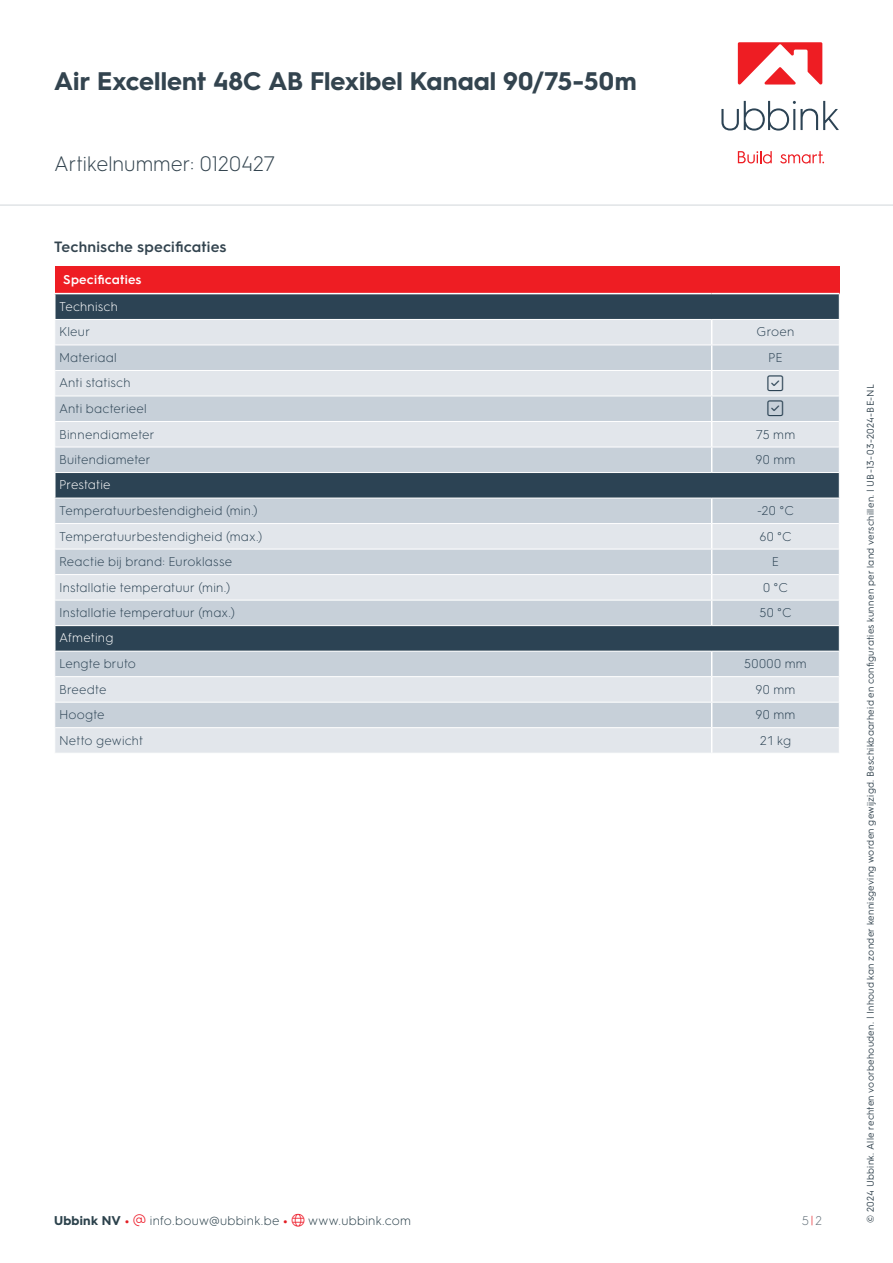
<style>
.page{position:relative;width:893px;height:1263px;background:#fff}
.page>*{position:absolute;margin:0;border:0;box-sizing:border-box;transform-origin:0 0}
.t1{font:700 25.5px "HGS3";letter-spacing:.005em;color:#33444f}
.t2{font:300 21px "HGS3";color:#33444f}
.t3{font:300 18px "Font Awesome 6 Pro";color:#2c4354}
.t4{font:600 15px "HGS3";letter-spacing:.01em;color:#33444f}
.t5{font:300 12.75px "HGS3";letter-spacing:.015em;color:#2c4354}
.t6{font:300 12.75px "HGS3";letter-spacing:.02em;color:#2c424c}
.t7{font:300 12.75px "HGS3";letter-spacing:.01em;color:#fff}
.t8{font:600 12.75px "HGS3";letter-spacing:.015em;color:#fff}
.t9{font:300 12.75px "HGS3";color:#66737c}
.t10{font:9.75px "HGS3";letter-spacing:.03em;color:#33444f}
.s1{font-weight:700}
.s2{font-weight:700;color:#e31e25}
.s3{color:#ee1f2d}
.s4{color:#e31e25}
</style>
<div class="page">
<div style="left:55px;top:266px;width:784px;height:28px;background:#ee1d23"></div>
<svg style="left:56px;top:294px;width:783px;height:25px;background:#2f4656"></svg>
<div style="left:55px;top:320px;width:784px;height:433px;background:#e2e6eb"></div>
<svg style="left:55px;top:345px;width:784px;height:382px;background:#bbc5cd"></svg>
<hr style="left:54px;top:293px;width:658px;height:1px;background:#fff">
<hr style="left:712px;top:293px;width:127px;height:1px;background:#fff">
<hr style="left:55px;top:344px;width:657px;height:1px;background:#fff">
<hr style="left:712px;top:344px;width:127px;height:1px;background:#fff">
<hr style="left:55px;top:370px;width:657px;height:1px;background:#fff">
<hr style="left:712px;top:370px;width:127px;height:1px;background:#fff">
<hr style="left:55px;top:396px;width:657px;height:1px;background:#fff">
<hr style="left:712px;top:396px;width:127px;height:1px;background:#fff">
<hr style="left:55px;top:421px;width:657px;height:1px;background:#fff">
<hr style="left:712px;top:421px;width:127px;height:1px;background:#fff">
<hr style="left:55px;top:447px;width:657px;height:1px;background:#fff">
<hr style="left:712px;top:447px;width:127px;height:1px;background:#fff">
<svg style="left:711px;top:320px;width:1px;height:152px"></svg>
<hr style="left:54px;top:472px;width:658px;height:1px;background:#fff">
<hr style="left:712px;top:472px;width:128px;height:1px;background:#fff">
<hr style="left:54px;top:473px;width:2px;height:25px;background:#fff">
<hr style="left:54px;top:498px;width:658px;height:1px;background:#fff">
<hr style="left:712px;top:498px;width:128px;height:1px;background:#fff">
<hr style="left:55px;top:523px;width:657px;height:1px;background:#fff">
<hr style="left:712px;top:523px;width:127px;height:1px;background:#fff">
<hr style="left:55px;top:549px;width:657px;height:1px;background:#fff">
<hr style="left:712px;top:549px;width:127px;height:1px;background:#fff">
<hr style="left:55px;top:574px;width:657px;height:1px;background:#fff">
<hr style="left:712px;top:574px;width:127px;height:1px;background:#fff">
<hr style="left:55px;top:600px;width:657px;height:1px;background:#fff">
<hr style="left:712px;top:600px;width:127px;height:1px;background:#fff">
<svg style="left:711px;top:498px;width:1px;height:127px"></svg>
<hr style="left:54px;top:625px;width:658px;height:1px;background:#fff">
<hr style="left:712px;top:625px;width:128px;height:1px;background:#fff">
<hr style="left:54px;top:626px;width:2px;height:25px;background:#fff">
<hr style="left:54px;top:651px;width:658px;height:1px;background:#fff">
<hr style="left:712px;top:651px;width:128px;height:1px;background:#fff">
<hr style="left:55px;top:676px;width:657px;height:1px;background:#fff">
<hr style="left:712px;top:676px;width:127px;height:1px;background:#fff">
<hr style="left:55px;top:702px;width:657px;height:1px;background:#fff">
<hr style="left:712px;top:702px;width:127px;height:1px;background:#fff">
<hr style="left:55px;top:727px;width:657px;height:1px;background:#fff">
<hr style="left:712px;top:727px;width:127px;height:1px;background:#fff">
<svg style="left:711px;top:651px;width:1px;height:102px"></svg>
<svg style="left:839px;top:294px;width:1px;height:357px"></svg>
<hr style="left:0;top:204px;width:893px;height:2px;background:#e1e4e6">
<svg style="left:721px;top:101px;width:118px;height:30px"></svg>
<svg style="left:738px;top:151px;width:34px;height:13px"></svg>
<svg style="left:780px;top:151px;width:44px;height:13px"></svg>
<svg style="left:738px;top:42px;width:84px;height:43px"></svg>
<svg style="left:768px;top:375px;width:15px;height:16px"></svg>
<svg style="left:768px;top:400px;width:15px;height:16px"></svg>
<h1 class="t1" style="left:54px;top:63px;width:584px">Air Excellent 48C AB Flexibel Kanaal 90/75-50m</h1>
<h2 class="t2" style="left:54px;top:150px;width:223px">Artikelnummer: 0120427</h2>
<p class="t4" style="left:54px;top:236px;width:174px">Technische specificaties</p>
<p class="t8" style="left:63px;top:270px;width:80px">Specificaties</p>
<p class="t7" style="left:59px;top:297px;width:60px">Technisch</p>
<p class="t5" style="left:59px;top:323px;width:33px">Kleur</p>
<p class="t5" style="left:757px;top:323px;width:39px">Groen</p>
<p class="t5" style="left:59px;top:349px;width:59px">Materiaal</p>
<p class="t5" style="left:768px;top:349px;width:16px">PE</p>
<p class="t5" style="left:59px;top:374px;width:73px">Anti statisch</p>
<h3 class="t3" style="left:768px;top:374px;width:17px">▲❑◆</h3>
<p class="t5" style="left:59px;top:400px;width:89px">Anti bacterieel</p>
<h3 class="t3" style="left:768px;top:399px;width:17px">▲❑◆</h3>
<p class="t5" style="left:59px;top:425px;width:97px">Binnendiameter</p>
<p class="t5" style="left:756px;top:425px;width:41px">75 mm</p>
<p class="t5" style="left:59px;top:451px;width:93px">Buitendiameter</p>
<p class="t5" style="left:755px;top:451px;width:42px">90 mm</p>
<p class="t7" style="left:59px;top:476px;width:53px">Prestatie</p>
<p class="t5" style="left:59px;top:502px;width:200px">Temperatuurbestendigheid (min.)</p>
<p class="t5" style="left:757px;top:502px;width:38px">-20 °C</p>
<p class="t5" style="left:59px;top:527px;width:205px">Temperatuurbestendigheid (max.)</p>
<p class="t5" style="left:759px;top:527px;width:34px">60 °C</p>
<p class="t5" style="left:59px;top:553px;width:175px">Reactie bij brand: Euroklasse</p>
<p class="t5" style="left:772px;top:553px;width:9px">E</p>
<p class="t5" style="left:59px;top:578px;width:173px">Installatie temperatuur (min.)</p>
<p class="t5" style="left:763px;top:578px;width:27px">0 °C</p>
<p class="t5" style="left:59px;top:604px;width:177px">Installatie temperatuur (max.)</p>
<p class="t5" style="left:759px;top:604px;width:34px">50 °C</p>
<p class="t7" style="left:59px;top:629px;width:56px">Afmeting</p>
<p class="t5" style="left:59px;top:655px;width:78px">Lengte bruto</p>
<p class="t5" style="left:744px;top:655px;width:64px">50000 mm</p>
<p class="t5" style="left:59px;top:680px;width:49px">Breedte</p>
<p class="t5" style="left:755px;top:680px;width:42px">90 mm</p>
<p class="t5" style="left:59px;top:706px;width:47px">Hoogte</p>
<p class="t5" style="left:755px;top:706px;width:42px">90 mm</p>
<p class="t5" style="left:59px;top:732px;width:86px">Netto gewicht</p>
<p class="t5" style="left:760px;top:732px;width:33px">21 kg</p>
<p class="t6" style="left:54px;top:1211px;width:359px"><span class="s1">Ubbink NV</span> <span class="s2">•</span> <span class="s3">▼</span> info.bouw@ubbink.be <span class="s2">•</span> <span class="s3">●□</span> www.ubbink.com</p>
<p class="t9" style="left:802px;top:1211px;width:22px">5<span class="s4">|</span>2</p>
<p class="t10" style="left:864px;top:1222px;width:840px;rotate:-90deg">© 2024 Ubbink. Alle rechten voorbehouden. | Inhoud kan zonder kennisgeving worden gewijzigd. Beschikbaarheid en configuraties kunnen per land verschillen. | UB-13-03-2024-BE-NL</p>
</div>
